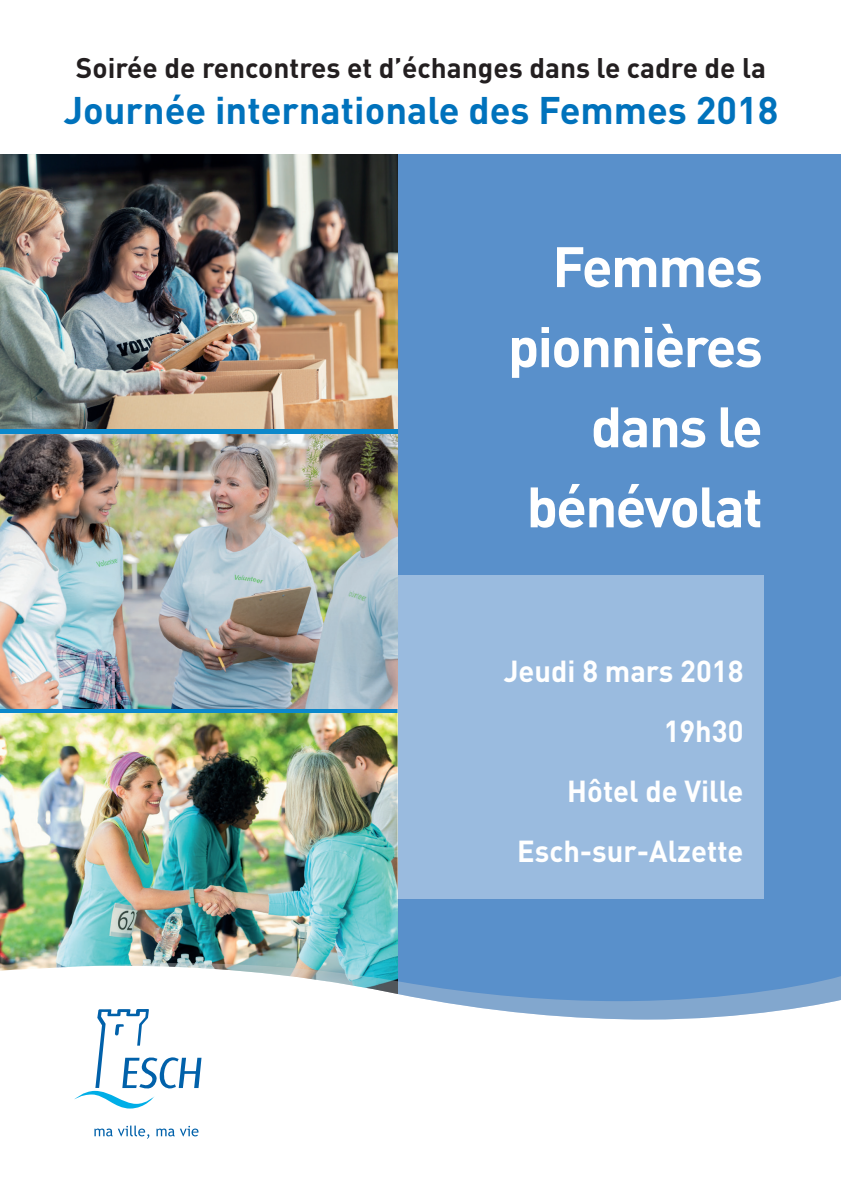
<style>
.page{position:relative;width:841px;height:1197px;background:#fff}
.page>*{position:absolute;margin:0;border:0;box-sizing:border-box;transform-origin:0 0}
.t1{font:700 56px/80px "DIN";letter-spacing:-.03em;color:#fff;text-align:right}
.t2{font:700 38px "DIN";color:#0072bc}
.t3{font:700 30px/60px "DIN";color:#fff;text-align:right}
.t4{font:700 28px "DIN";color:#231f20}
</style>
<div class="page">
<img style="left:0;top:713px;width:397px;height:252px">
<div style="left:397px;top:155px;width:444px;height:1041px;background:#5990cb"></div>
<div style="left:0;top:965px;width:841px;height:231px;background:#fff"></div>
<svg style="left:74px;top:1008px;width:127px;height:100px"></svg>
<svg style="left:156px;top:1125px;width:42px;height:11px"></svg>
<svg style="left:94px;top:1125px;width:55px;height:13px"></svg>
<svg style="left:82px;top:962px;width:759px;height:57px"></svg>
<div style="left:397px;top:575px;width:367px;height:323px;background:#9abbdf"></div>
<img style="left:0;top:155px;width:397px;height:273px">
<img style="left:0;top:434px;width:397px;height:274px">
<svg style="left:0;top:1191px;width:4px;height:5px"></svg>
<p class="t4" style="left:76px;top:50px;width:692px">Soirée de rencontres et d’échanges dans le cadre de la</p>
<p class="t2" style="left:64px;top:85px;width:716px">Journée internationale des Femmes 2018</p>
<h1 class="t1" style="left:508px;top:224px;width:256px">Femmes pionnières dans le bénévolat</h1>
<p class="t3" style="left:504px;top:640px;width:241px">Jeudi 8 mars 2018<br>19h30<br>Hôtel de Ville<br>Esch-sur-Alzette</p>
</div>
